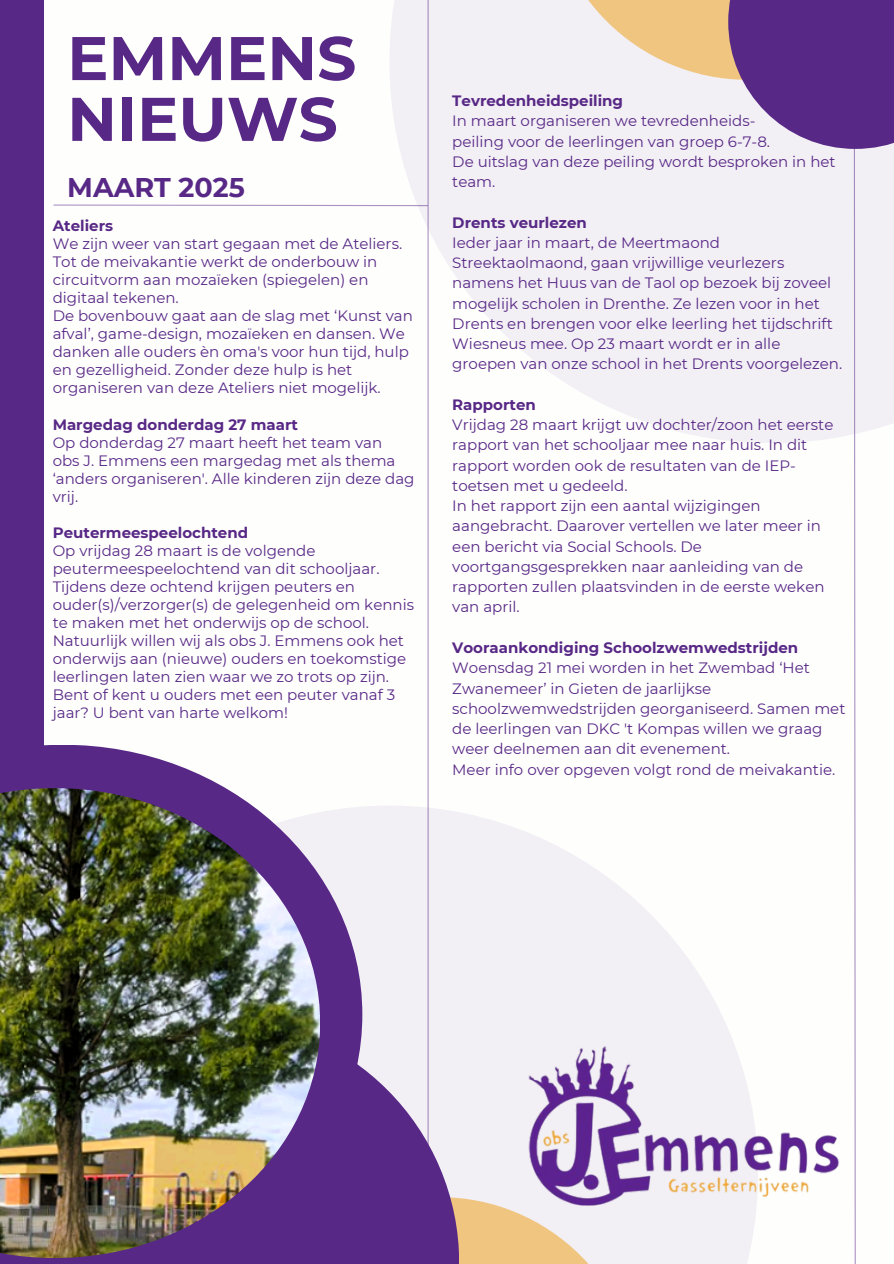
<style>
.page{position:relative;width:894px;height:1264px;background:#fff}
.page>*{position:absolute;margin:0;border:0;box-sizing:border-box;transform-origin:0 0}
.t1{font:700 61.5px/60.8px "Montserrat";color:#582886}
.t2{font:700 27px "Montserrat";color:#582886}
.t3{font:15px/20.2px "Montserrat";color:#582886}
.t4{font:700 15px "Montserrat";color:#582886}
</style>
<div class="page">
<div style="left:21px;top:805px;width:736px;height:458px;background:linear-gradient(to bottom,#f8f6f9,#f0edf4)"></div>
<svg style="left:459px;top:1197px;width:180px;height:66px;fill:#efc580"></svg>
<div style="left:389px;top:0;width:504px;height:443px;background:linear-gradient(to right,#f7f5f8,#f0edf4)"></div>
<svg style="left:853px;top:149px;width:2px;height:1114px"></svg>
<hr style="left:427px;top:0;width:1px;height:1263px;background:#582886">
<svg style="left:548px;top:0;width:180px;height:80px"></svg>
<svg style="left:362px;top:1017px;width:97px;height:246px;fill:#582886"></svg>
<div style="left:728px;top:0;width:165px;height:149px;background:#582886"></div>
<div style="left:0;top:0;width:43px;height:753px;background:#582886"></div>
<svg style="left:0;top:744px;width:362px;height:519px;fill:#582886"></svg>
<img style="left:0;top:788px;width:320px;height:469px">
<svg style="left:53px;top:204px;width:375px;height:2px"></svg>
<img style="left:524px;top:1042px;width:330px;height:181px">
<p class="t1" style="left:67px;top:28px;width:290px">EMMENS<br>NIEUWS</p>
<p class="t2" style="left:67px;top:171px;width:179px">MAART 2025</p>
<h1 class="t4" style="left:53px;top:217px;width:62px">Ateliers</h1>
<h2 class="t3" style="left:53px;top:235px;width:351px;line-height:18px">We zijn weer van start gegaan met de Ateliers.<br>Tot de meivakantie werkt de onderbouw in circuitvorm aan mozaïeken (spiegelen) en digitaal tekenen.</h2>
<p class="t3" style="left:53px;top:307px;width:361px;line-height:18px">De bovenbouw gaat aan de slag met ‘Kunst van afval’, game-design, mozaïeken en dansen. We danken alle ouders èn oma's voor hun tijd, hulp en gezelligheid. Zonder deze hulp is het organiseren van deze Ateliers niet mogelijk.</p>
<p class="t4" style="left:53px;top:415px;width:247px">Margedag donderdag 27 maart</p>
<p class="t3" style="left:53px;top:432px;width:331px">Op donderdag 27 maart heeft het team van</p>
<p class="t3" style="left:53px;top:451px;width:363px;line-height:18px">obs J. Emmens een margedag met als thema ‘anders organiseren'. Alle kinderen zijn deze dag vrij.</p>
<p class="t4" style="left:53px;top:523px;width:197px">Peutermeespeelochtend</p>
<p class="t3" style="left:53px;top:541px;width:363px;line-height:18px">Op vrijdag 28 maart is de volgende peutermeespeelochtend van dit schooljaar.<br>Tijdens deze ochtend krijgen peuters en ouder(s)/verzorger(s) de gelegenheid om kennis te maken met het onderwijs op de school.<br>Natuurlijk willen wij als obs J. Emmens ook het onderwijs aan (nieuwe) ouders en toekomstige leerlingen laten zien waar we zo trots op zijn.<br>Bent of kent u ouders met een peuter vanaf 3 jaar? U bent van harte welkom!</p>
<p class="t4" style="left:452px;top:91px;width:172px">Tevredenheidspeiling</p>
<p class="t3" style="left:452px;top:111px;width:304px">In maart organiseren we tevredenheids-</p>
<p class="t3" style="left:452px;top:131px;width:319px">peiling voor de leerlingen van groep 6-7-8.</p>
<p class="t3" style="left:452px;top:151px;width:385px">De uitslag van deze peiling wordt besproken in het team.</p>
<p class="t4" style="left:452px;top:213px;width:136px">Drents veurlezen</p>
<p class="t3" style="left:452px;top:232px;width:391px">Ieder jaar in maart, de Meertmaond Streektaolmaond, gaan vrijwillige veurlezers namens het Huus van de Taol op bezoek bij zoveel mogelijk scholen in Drenthe. Ze lezen voor in het Drents en brengen voor elke leerling het tijdschrift Wiesneus mee. Op 23 maart wordt er in alle groepen van onze school in het Drents voorgelezen.</p>
<p class="t4" style="left:452px;top:395px;width:85px">Rapporten</p>
<p class="t3" style="left:452px;top:414px;width:382px">Vrijdag 28 maart krijgt uw dochter/zoon het eerste rapport van het schooljaar mee naar huis. In dit rapport worden ook de resultaten van de IEP&shy;toetsen met u gedeeld.</p>
<p class="t3" style="left:452px;top:495px;width:373px">In het rapport zijn een aantal wijzigingen aangebracht. Daarover vertellen we later meer in een bericht via Social Schools. De voortgangsgesprekken naar aanleiding van de rapporten zullen plaatsvinden in de eerste weken van april.</p>
<p class="t4" style="left:452px;top:638px;width:347px">Vooraankondiging Schoolzwemwedstrijden</p>
<p class="t3" style="left:452px;top:657px;width:394px">Woensdag 21 mei worden in het Zwembad ‘Het Zwanemeer’ in Gieten de jaarlijkse schoolzwemwedstrijden georganiseerd. Samen met de leerlingen van DKC 't Kompas willen we graag weer deelnemen aan dit evenement.</p>
<p class="t3" style="left:452px;top:759px;width:384px">Meer info over opgeven volgt rond de meivakantie.</p>
</div>
